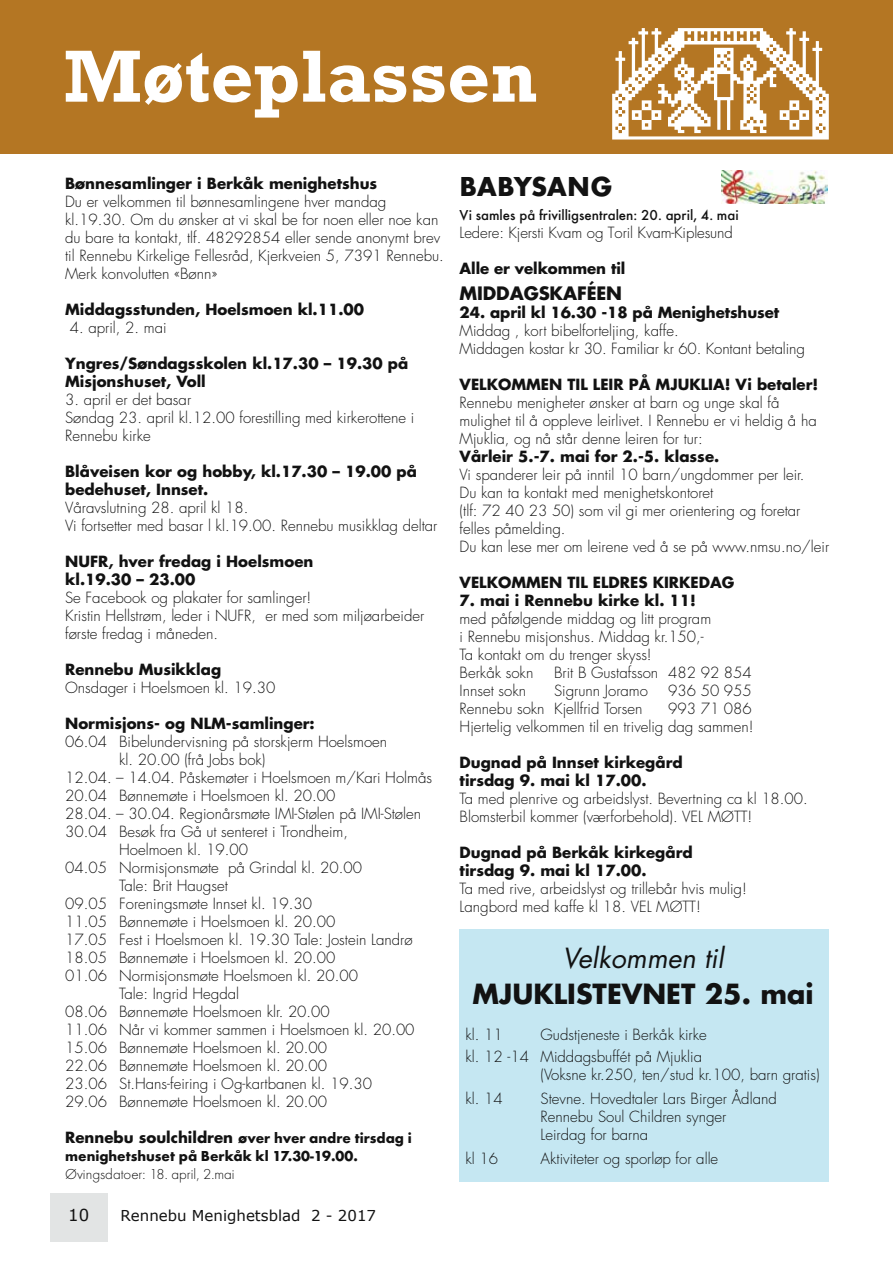
<style>
.page{position:relative;width:893px;height:1263px;background:#fff}
.page>*{position:absolute;margin:0;border:0;box-sizing:border-box;transform-origin:0 0}
.t1{font:700 75px "Rockwell";color:#fff}
.t2{font:700 28.5px "Futura T";letter-spacing:-.01em;color:#121212}
.t3{font:700 27px "Futura";color:#121212}
.t4{font:italic 27px "Futura";color:#121212}
.t5{font:700 18px "Futura";letter-spacing:-.005em;color:#121212}
.t6{font:16.5px "Verdana";color:#121212}
.t7{font:300 15px/18px "Futura";color:#121212}
.t8{font:700 15px/18px "Futura";color:#121212}
.t9{font:700 15px/18px "Futura T";color:#121212}
.t10{font:500 15px "Futura T";color:#121212}
.t11{font:300 15px "Futura T";color:#121212}
.t12{font:15px "Verdana";color:#121212}
.s1{font-family:"Futura"}
</style>
<div class="page">
<div style="left:50px;top:1193px;width:57px;height:49px;background:#e2e4e4"></div>
<hr style="left:890px;top:0;width:3px;height:153px;background:#b47623">
<div style="left:0;top:0;width:891px;height:153px;background:#b47623"></div>
<svg style="left:612px;top:28px;width:217px;height:112px"></svg>
<div style="left:459px;top:929px;width:369px;height:252px;background:#c5e7f2"></div>
<img style="left:721px;top:171px;width:106px;height:32px">
<h1 class="t1" style="left:64px;top:32px;width:475px">Møteplassen</h1>
<p class="t8" style="left:65px;top:174px;width:314px">Bønnesamlinger i Berkåk menighetshus</p>
<p class="t7" style="left:65px;top:193px;width:380px">Du er velkommen til bønnesamlingene hver mandag kl.19.30. Om du ønsker at vi skal be for noen eller noe kan du bare ta kontakt, tlf. 48292854 eller sende anonymt brev til Rennebu Kirkelige Fellesråd, Kjerkveien 5, 7391 Rennebu.<br>Merk konvolutten «Bønn»</p>
<p class="t8" style="left:65px;top:300px;width:300px">Middagsstunden, Hoelsmoen kl.11.00</p>
<p class="t7" style="left:70px;top:319px;width:98px">4. april, 2. mai</p>
<p class="t8" style="left:65px;top:354px;width:345px">Yngres/Søndagsskolen kl.17.30 – 19.30 på<br>Misjonshuset, Voll</p>
<p class="t7" style="left:65px;top:391px;width:351px">3. april er det basar<br>Søndag 23. april kl.12.00 forestilling med kirkerottene i<br>Rennebu kirke</p>
<p class="t8" style="left:65px;top:462px;width:353px">Blåveisen kor og hobby, kl.17.30 – 19.00 på bedehuset, Innset.</p>
<p class="t7" style="left:65px;top:499px;width:374px">Våravslutning 28. april kl 18.<br>Vi fortsetter med basar l kl.19.00. Rennebu musikklag deltar</p>
<p class="t8" style="left:65px;top:552px;width:250px">NUFR, hver fredag i Hoelsmoen kl.19.30 – 23.00</p>
<p class="t7" style="left:65px;top:589px;width:361px">Se Facebook og plakater for samlinger!<br>Kristin Hellstrøm, leder i NUFR, er med som miljøarbeider første fredag i måneden.</p>
<p class="t8" style="left:65px;top:660px;width:158px">Rennebu Musikklag</p>
<p class="t7" style="left:65px;top:679px;width:212px">Onsdager i Hoelsmoen kl. 19.30</p>
<p class="t8" style="left:65px;top:714px;width:251px">Normisjons- og NLM-samlinger:</p>
<p class="t7" style="left:65px;top:733px;width:324px">06.04 Bibelundervisning på storskjerm Hoelsmoen</p>
<p class="t7" style="left:119px;top:751px;width:148px">kl. 20.00 (frå Jobs bok)</p>
<p class="t7" style="left:65px;top:769px;width:368px">12.04. – 14.04. Påskemøter i Hoelsmoen m/Kari Holmås</p>
<p class="t7" style="left:65px;top:787px;width:272px">20.04 Bønnemøte i Hoelsmoen kl. 20.00</p>
<p class="t7" style="left:65px;top:805px;width:357px">28.04. – 30.04. Regionårsmøte IMI-Stølen på IMI-Stølen</p>
<p class="t7" style="left:65px;top:823px;width:284px">30.04 Besøk fra Gå ut senteret i Trondheim,</p>
<p class="t7" style="left:119px;top:841px;width:130px">Hoelmoen kl. 19.00</p>
<p class="t7" style="left:65px;top:859px;width:298px">04.05 Normisjonsmøte på Grindal kl. 20.00</p>
<p class="t7" style="left:119px;top:877px;width:110px">Tale: Brit Haugset</p>
<p class="t7" style="left:65px;top:895px;width:248px">09.05 Foreningsmøte Innset kl. 19.30</p>
<p class="t7" style="left:65px;top:913px;width:272px">11.05 Bønnemøte i Hoelsmoen kl. 20.00</p>
<p class="t7" style="left:65px;top:931px;width:349px">17.05 Fest i Hoelsmoen kl. 19.30 Tale: Jostein Landrø</p>
<p class="t7" style="left:65px;top:949px;width:272px">18.05 Bønnemøte i Hoelsmoen kl. 20.00</p>
<p class="t7" style="left:65px;top:967px;width:294px">01.06 Normisjonsmøte Hoelsmoen kl. 20.00</p>
<p class="t7" style="left:119px;top:985px;width:122px">Tale: Ingrid Hegdal</p>
<p class="t7" style="left:65px;top:1003px;width:266px">08.06 Bønnemøte Hoelsmoen klr. 20.00</p>
<p class="t7" style="left:65px;top:1021px;width:351px">11.06 Når vi kommer sammen i Hoelsmoen kl. 20.00</p>
<p class="t7" style="left:65px;top:1039px;width:264px">15.06 Bønnemøte Hoelsmoen kl. 20.00</p>
<p class="t7" style="left:65px;top:1057px;width:264px">22.06 Bønnemøte Hoelsmoen kl. 20.00</p>
<p class="t7" style="left:65px;top:1075px;width:308px">23.06 St.Hans-feiring i Og-kartbanen kl. 19.30</p>
<p class="t7" style="left:65px;top:1093px;width:264px">29.06 Bønnemøte Hoelsmoen kl. 20.00</p>
<p class="t9" style="left:65px;top:1129px;width:348px"><span class="s1">Rennebu soulchildren</span> øver hver andre tirsdag i menighetshuset på Berkåk kl 17.30-19.00.</p>
<p class="t11" style="left:65px;top:1165px;width:171px">Øvingsdatoer: 18. april, 2.mai</p>
<p class="t6" style="left:68px;top:1204px;width:22px">10</p>
<p class="t12" style="left:121px;top:1206px;width:257px">Rennebu Menighetsblad 2 - 2017</p>
<h2 class="t2" style="left:460px;top:170px;width:155px">BABYSANG</h2>
<p class="t10" style="left:460px;top:207px;width:281px">Vi samles på frivilligsentralen: 20. april, 4. mai</p>
<p class="t7" style="left:460px;top:224px;width:275px">Ledere: Kjersti Kvam og Toril Kvam-Kiplesund</p>
<p class="t8" style="left:460px;top:259px;width:167px">Alle er velkommen til</p>
<p class="t5" style="left:460px;top:280px;width:164px">MIDDAGSKAFÉEN</p>
<p class="t8" style="left:460px;top:303px;width:321px">24. april kl 16.30 -18 på Menighetshuset</p>
<p class="t7" style="left:460px;top:322px;width:347px">Middag , kort bibelforteljing, kaffe.<br>Middagen kostar kr 30. Familiar kr 60. Kontant betaling</p>
<p class="t8" style="left:460px;top:375px;width:360px">VELKOMMEN TIL LEIR PÅ MJUKLIA! Vi betaler!</p>
<p class="t7" style="left:460px;top:394px;width:359px">Rennebu menigheter ønsker at barn og unge skal få mulighet til å oppleve leirlivet. I Rennebu er vi heldig å ha<br>Mjuklia, og nå står denne leiren for tur:</p>
<p class="t8" style="left:460px;top:447px;width:261px">Vårleir 5.-7. mai for 2.-5. klasse.</p>
<p class="t7" style="left:460px;top:466px;width:371px">Vi spanderer leir på inntil 10 barn/ungdommer per leir.<br>Du kan ta kontakt med menighetskontoret<br>(tlf: 72 40 23 50) som vil gi mer orientering og foretar felles påmelding.<br>Du kan lese mer om leirene ved å se på www.nmsu.no/leir</p>
<p class="t8" style="left:460px;top:573px;width:276px">VELKOMMEN TIL ELDRES KIRKEDAG</p>
<p class="t8" style="left:460px;top:591px;width:238px">7. mai i Rennebu kirke kl. 11!</p>
<p class="t7" style="left:460px;top:610px;width:253px">med påfølgende middag og litt program i Rennebu misjonshus. Middag kr.150,-<br>Ta kontakt om du trenger skyss!<br>Berkåk sokn</p>
<p class="t7" style="left:554px;top:664px;width:199px">Brit B Gustafsson 482 92 854</p>
<p class="t7" style="left:460px;top:682px;width:68px">Innset sokn</p>
<p class="t7" style="left:554px;top:682px;width:95px">Sigrunn Joramo</p>
<p class="t7" style="left:668px;top:682px;width:85px">936 50 955</p>
<p class="t7" style="left:460px;top:700px;width:184px">Rennebu sokn Kjellfrid Torsen</p>
<p class="t7" style="left:460px;top:700px;width:296px;text-align:right">993 71 086<br>Hjertelig velkommen til en trivelig dag sammen!</p>
<p class="t8" style="left:460px;top:753px;width:225px">Dugnad på Innset kirkegård tirsdag 9. mai kl 17.00.</p>
<p class="t7" style="left:460px;top:790px;width:350px">Ta med plenrive og arbeidslyst. Bevertning ca kl 18.00.<br>Blomsterbil kommer (værforbehold). VEL MØTT!</p>
<p class="t8" style="left:460px;top:843px;width:235px">Dugnad på Berkåk kirkegård tirsdag 9. mai kl 17.00.</p>
<p class="t7" style="left:460px;top:880px;width:289px">Ta med rive, arbeidslyst og trillebår hvis mulig!<br>Langbord med kaffe kl 18. VEL MØTT!</p>
<h3 class="t4" style="left:563px;top:941px;width:163px">Velkommen til</h3>
<h3 class="t3" style="left:473px;top:975px;width:342px">MJUKLISTEVNET 25. mai</h3>
<p class="t7" style="left:466px;top:1026px;width:39px">kl. 11</p>
<p class="t7" style="left:466px;top:1024px;width:243px;line-height:22.5px;text-indent:75px">Gudstjeneste i Berkåk kirke kl. 12 -14 Middagsbuffét på Mjuklia</p>
<p class="t7" style="left:541px;top:1066px;width:281px">(Voksne kr.250, ten/stud kr.100, barn gratis)</p>
<p class="t7" style="left:466px;top:1090px;width:39px">kl. 14</p>
<p class="t7" style="left:541px;top:1090px;width:238px">Stevne. Hovedtaler Lars Birger Ådland<br>Rennebu Soul Children synger<br>Leirdag for barna</p>
<p class="t7" style="left:466px;top:1150px;width:34px">kl 16</p>
<p class="t7" style="left:541px;top:1150px;width:179px">Aktiviteter og sporløp for alle</p>
</div>
